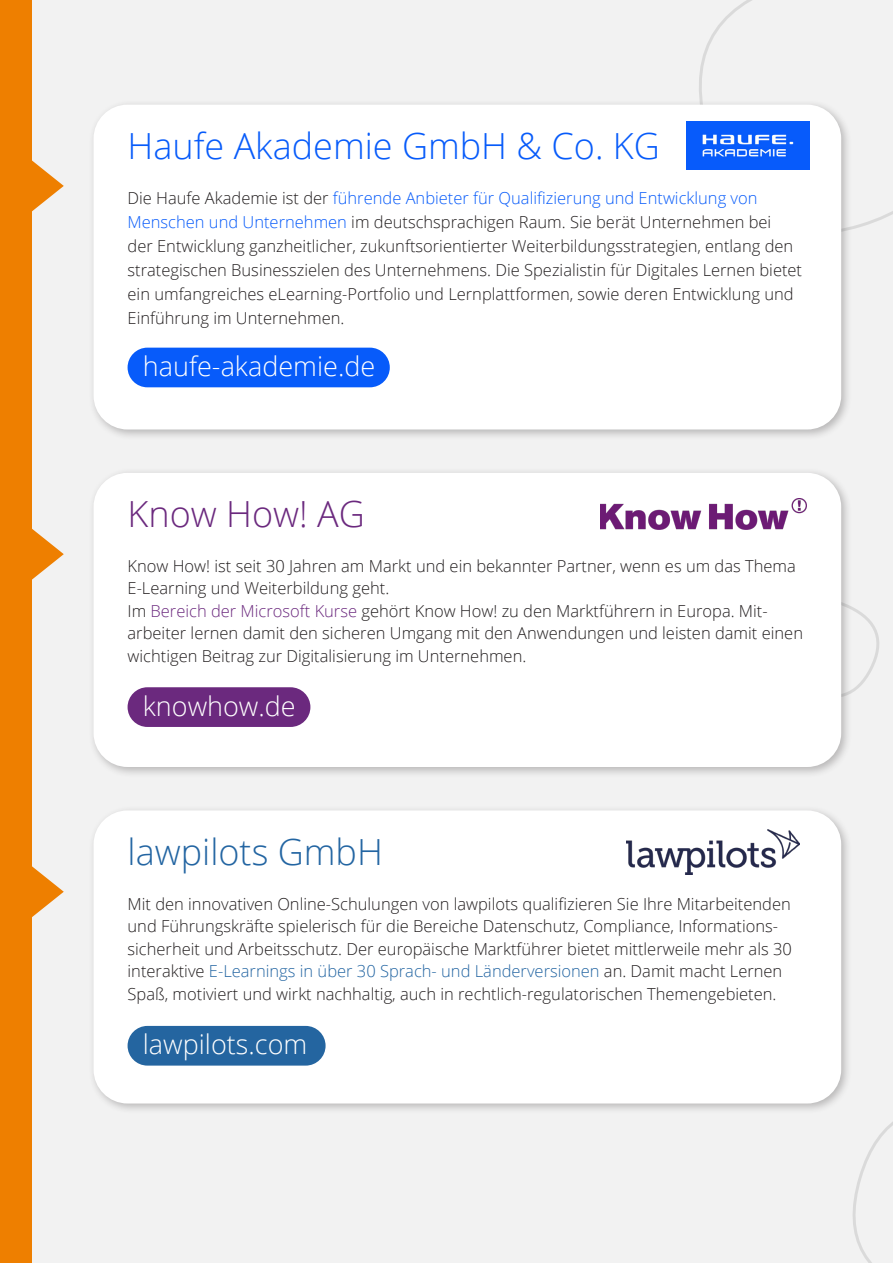
<style>
.page{position:relative;width:893px;height:1263px;background:#fff}
.page>*{position:absolute;margin:0;border:0;box-sizing:border-box;transform-origin:0 0}
.t1{font:300 36px "Open Sans";color:#075bfa}
.t2{font:300 36px "Open Sans";color:#2365a2}
.t3{font:300 36px "Open Sans";color:#6b297e}
.t4{font:300 27px "Open Sans";color:#fff}
.t5{font:300 16.5px/22.5px "Open Sans";color:#231f20}
.s1{color:#075bfa}
.s2{color:#6b297e}
.s3{color:#2365a2}
</style>
<div class="page">
<div style="left:2px;top:0;width:891px;height:1263px;background:#f2f2f2"></div>
<svg style="left:699px;top:0;width:194px;height:229px"></svg>
<svg style="left:852px;top:607px;width:27px;height:86px"></svg>
<svg style="left:853px;top:1122px;width:40px;height:141px"></svg>
<div style="left:0;top:0;width:32px;height:1263px;background:#ee7f00"></div>
<div style="left:88px;top:99px;width:764px;height:342px;background:#231f20;opacity:.28"></div>
<div style="left:94px;top:105px;width:747px;height:324px;background:#fff;border-radius:34px"></div>
<svg style="left:32px;top:160px;width:32px;height:52px"></svg>
<div style="left:128px;top:348px;width:262px;height:39px;background:#075bfa;border-radius:20px"></div>
<img style="left:687px;top:122px;width:122px;height:47px">
<div style="left:88px;top:805px;width:764px;height:310px;background:#231f20;opacity:.28"></div>
<div style="left:94px;top:810px;width:747px;height:293px;background:#fff;border-radius:34px"></div>
<svg style="left:32px;top:866px;width:32px;height:51px"></svg>
<div style="left:128px;top:1026px;width:198px;height:39px;background:#2465a0;border-radius:20px"></div>
<img style="left:627px;top:829px;width:173px;height:46px">
<div style="left:88px;top:468px;width:764px;height:310px;background:#231f20;opacity:.28"></div>
<div style="left:94px;top:473px;width:747px;height:294px;background:#fff;border-radius:34px"></div>
<svg style="left:32px;top:528px;width:32px;height:52px"></svg>
<div style="left:128px;top:687px;width:182px;height:40px;background:#6b297e;border-radius:20px"></div>
<img style="left:600px;top:498px;width:207px;height:32px">
<p class="t1" style="left:128px;top:121px;width:534px">Haufe Akademie GmbH &amp; Co. KG</p>
<p class="t5" style="left:128px;top:185px;width:676px;line-height:24px">Die Haufe Akademie ist der <span class="s1">führende Anbieter für Qualifizierung und Entwicklung von Menschen und Unternehmen</span> im deutschsprachigen Raum. Sie berät Unternehmen bei<br>der Entwicklung ganzheitlicher, zukunftsorientierter Weiterbildungsstrategien, entlang den strategischen Businesszielen des Unternehmens. Die Spezialistin für Digitales Lernen bietet ein umfangreiches eLearning-Portfolio und Lernplattformen, sowie deren Entwicklung und Einführung im Unternehmen.</p>
<p class="t4" style="left:143px;top:348px;width:234px">haufe-akademie.de</p>
<p class="t3" style="left:128px;top:490px;width:239px">Know How! AG</p>
<p class="t5" style="left:128px;top:554px;width:670px">Know How! ist seit 30 Jahren am Markt und ein bekannter Partner, wenn es um das Thema<br>E-Learning und Weiterbildung geht.</p>
<p class="t5" style="left:128px;top:599px;width:677px">Im <span class="s2">Bereich der Microsoft Kurse</span> gehört Know How! zu den Marktführern in Europa. Mit&shy;arbeiter lernen damit den sicheren Umgang mit den Anwendungen und leisten damit einen wichtigen Beitrag zur Digitalisierung im Unternehmen.</p>
<p class="t4" style="left:143px;top:687px;width:154px">knowhow.de</p>
<p class="t2" style="left:128px;top:827px;width:257px">lawpilots GmbH</p>
<p class="t5" style="left:128px;top:892px;width:666px">Mit den innovativen Online-Schulungen von lawpilots qualifizieren Sie Ihre Mitarbeitenden und Führungskräfte spielerisch für die Bereiche Datenschutz, Compliance, Informations&shy;sicherheit und Arbeitsschutz. Der europäische Marktführer bietet mittlerweile mehr als 30 interaktive <span class="s3">E-Learnings in über 30 Sprach- und Länderversionen</span> an. Damit macht Lernen Spaß, motiviert und wirkt nachhaltig, auch in rechtlich-regulatorischen Themengebieten.</p>
<p class="t4" style="left:143px;top:1026px;width:166px">lawpilots.com</p>
</div>
